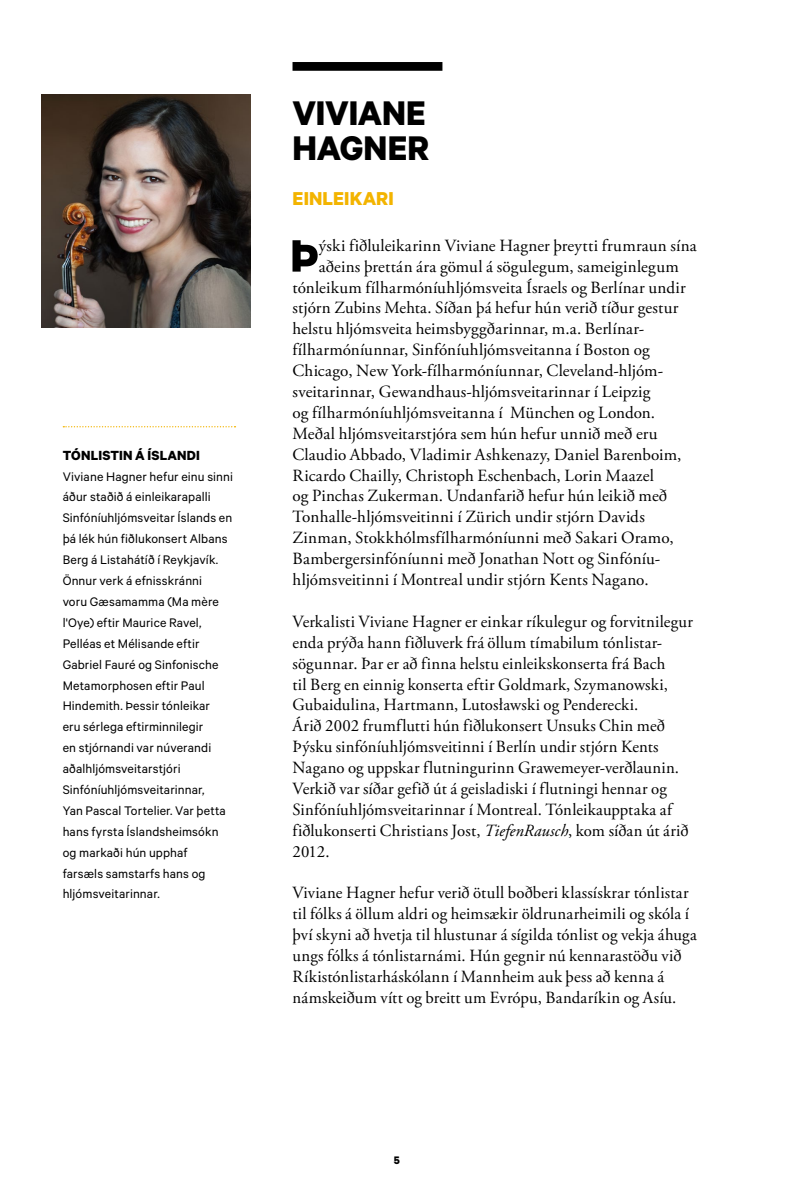
<style>
.page{position:relative;width:794px;height:1191px;background:#fff}
.page>*{position:absolute;margin:0;border:0;box-sizing:border-box;transform-origin:0 0}
.t1{font:700 51.1px "Calibre";color:#000}
.t2{font:700 38.5px/35px "Calibre";letter-spacing:-.005em;color:#000}
.t3{font:700 21px "Calibre";letter-spacing:.01em;color:#f3b400}
.t4{font:17.15px/20.8px "Adobe Garamond Pro";letter-spacing:.01em;color:#000}
.t5{font:700 14.88px "Calibre";letter-spacing:.015em;color:#000}
.t6{font:14px/20.8px "Calibre";letter-spacing:.01em;color:#000}
.t7{font:700 12.25px "Calibre";color:#000}
.s1{font-style:italic}
</style>
<div class="page">
<img style="left:42px;top:94px;width:209px;height:233px">
<div style="left:292px;top:62px;width:150px;height:9px;background:#000"></div>
<svg style="left:63px;top:426px;width:172px;height:1px"></svg>
<p class="t5" style="left:63px;top:446px;width:139px">TÓNLISTIN Á ÍSLANDI</p>
<p class="t6" style="left:63px;top:465px;width:172px">Viviane Hagner hefur einu sinni áður staðið á einleikarapalli<br>Sinfóníuhljómsveitar Íslands en þá lék hún fiðlukonsert Albans<br>Berg á Listahátíð í Reykjavík.<br>Önnur verk á efnisskránni<br>voru Gæsamamma (Ma mère l'Oye) eftir Maurice Ravel,<br>Pelléas et Mélisande eftir<br>Gabriel Fauré og Sinfonische<br>Metamorphosen eftir Paul<br>Hindemith. Þessir tónleikar<br>eru sérlega eftirminnilegir<br>en stjórnandi var núverandi aðalhljómsveitarstjóri<br>Sinfóníuhljómsveitarinnar,<br>Yan Pascal Tortelier. Var þetta hans fyrsta Íslandsheimsókn og markaði hún upphaf<br>farsæls samstarfs hans og hljómsveitarinnar.</p>
<h2 class="t2" style="left:292px;top:95px;width:138px">VIVIANE<br>HAGNER</h2>
<p class="t3" style="left:292px;top:186px;width:103px">EINLEIKARI</p>
<h1 class="t1" style="left:290px;top:224px;width:30px">Þ</h1>
<p class="t4" style="left:319px;top:235px;width:379px">ýski fiðluleikarinn Viviane Hagner þreytti frumraun sína</p>
<p class="t4" style="left:319px;top:256px;width:361px">aðeins þrettán ára gömul á sögulegum, sameiginlegum</p>
<p class="t4" style="left:292px;top:277px;width:395px">tónleikum fílharmóníuhljómsveita Ísraels og Berlínar undir</p>
<p class="t4" style="left:292px;top:298px;width:387px">stjórn Zubins Mehta. Síðan þá hefur hún verið tíður gestur</p>
<p class="t4" style="left:292px;top:319px;width:353px">helstu hljómsveita heimsbyggðarinnar, m.a. Berlínar-</p>
<p class="t4" style="left:292px;top:340px;width:359px">fílharmóníunnar, Sinfóníuhljómsveitanna í Boston og</p>
<p class="t4" style="left:292px;top:361px;width:372px">Chicago, New York-fílharmóníunnar, Cleveland-hljóm-</p>
<p class="t4" style="left:292px;top:382px;width:359px">sveitarinnar, Gewandhaus-hljómsveitarinnar í Leipzig</p>
<p class="t4" style="left:292px;top:402px;width:364px">og fílharmóníuhljómsveitanna í München og London.</p>
<p class="t4" style="left:292px;top:423px;width:367px">Meðal hljómsveitarstjóra sem hún hefur unnið með eru</p>
<p class="t4" style="left:292px;top:444px;width:390px">Claudio Abbado, Vladimir Ashkenazy, Daniel Barenboim,</p>
<p class="t4" style="left:292px;top:465px;width:363px">Ricardo Chailly, Christoph Eschenbach, Lorin Maazel</p>
<p class="t4" style="left:292px;top:486px;width:376px">og Pinchas Zukerman. Undanfarið hefur hún leikið með</p>
<p class="t4" style="left:292px;top:507px;width:354px">Tonhalle-hljómsveitinni í Zürich undir stjórn Davids</p>
<p class="t4" style="left:292px;top:528px;width:383px">Zinman, Stokkhólmsfílharmóníunni með Sakari Oramo,</p>
<p class="t4" style="left:292px;top:549px;width:369px">Bambergersinfóníunni með Jonathan Nott og Sinfóníu-</p>
<p class="t4" style="left:292px;top:570px;width:358px">hljómsveitinni í Montreal undir stjórn Kents Nagano.</p>
<p class="t4" style="left:292px;top:611px;width:402px">Verkalisti Viviane Hagner er einkar ríkulegur og forvitnilegur enda prýða hann fiðluverk frá öllum tímabilum tónlistar&shy;sögunnar. Þar er að finna helstu einleikskonserta frá Bach<br>til Berg en einnig konserta eftir Goldmark, Szymanowski, Gubaidulina, Hartmann, Lutosławski og Penderecki.<br>Árið 2002 frumflutti hún fiðlukonsert Unsuks Chin með Þýsku sinfóníuhljómsveitinni í Berlín undir stjórn Kents Nagano og uppskar flutningurinn Grawemeyer-verðlaunin.<br>Verkið var síðar gefið út á geisladiski í flutningi hennar og Sinfóníuhljómsveitarinnar í Montreal. Tónleikaupptaka af fiðlukonserti Christians Jost, <span class="s1">TiefenRausch</span>, kom síðan út árið 2012.</p>
<p class="t4" style="left:292px;top:883px;width:406px">Viviane Hagner hefur verið ötull boðberi klassískrar tónlistar til fólks á öllum aldri og heimsækir öldrunarheimili og skóla í því skyni að hvetja til hlustunar á sígilda tónlist og vekja áhuga ungs fólks á tónlistarnámi. Hún gegnir nú kennarastöðu við Ríkistónlistarháskólann í Mannheim auk þess að kenna á námskeiðum vítt og breitt um Evrópu, Bandaríkin og Asíu.</p>
<p class="t7" style="left:394px;top:1152px;width:8px">5</p>
</div>
